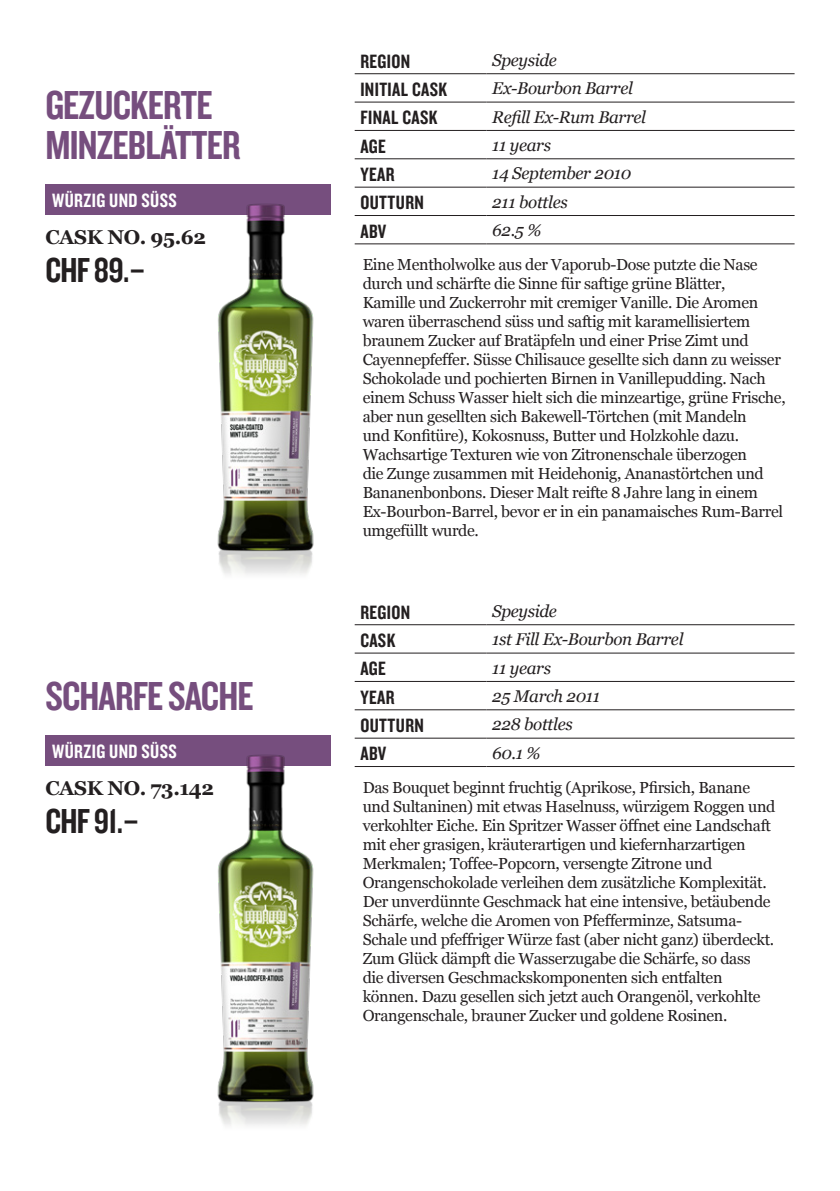
<style>
.page{position:relative;width:840px;height:1191px;background:#fff}
.page>*{position:absolute;margin:0;border:0;box-sizing:border-box;transform-origin:0 0}
.t1{font:42px/40px "Knockout 49 Liteweight";letter-spacing:-.02em;color:#764e7e}
.t2{font:36px "Knockout 49 Liteweight";letter-spacing:-.02em;color:#231f20}
.t3{font:20px "Knockout 49 Liteweight";letter-spacing:.02em;color:#231f20}
.t4{font:20px "Knockout 49 Liteweight";letter-spacing:.02em;color:#fff}
.t5{font:700 20px "Georgia";letter-spacing:-.02em;color:#231f20}
.t6{font:italic 17px "Georgia";letter-spacing:-.02em;color:#231f20}
.t7{font:16px/19px "Georgia";letter-spacing:-.02em;color:#231f20}
</style>
<div class="page">
<div style="left:45px;top:184px;width:285px;height:31px;background:#764e7e"></div>
<hr style="left:354px;top:73px;width:132px;height:1px;background:#231f20">
<hr style="left:486px;top:73px;width:308px;height:1px;background:#231f20">
<hr style="left:354px;top:102px;width:132px;height:1px;background:#231f20">
<hr style="left:486px;top:102px;width:308px;height:1px;background:#231f20">
<hr style="left:354px;top:130px;width:132px;height:1px;background:#231f20">
<hr style="left:486px;top:130px;width:308px;height:1px;background:#231f20">
<hr style="left:354px;top:158px;width:132px;height:1px;background:#231f20">
<hr style="left:486px;top:158px;width:308px;height:1px;background:#231f20">
<hr style="left:354px;top:187px;width:132px;height:1px;background:#231f20">
<hr style="left:486px;top:187px;width:308px;height:1px;background:#231f20">
<hr style="left:354px;top:215px;width:132px;height:1px;background:#231f20">
<hr style="left:486px;top:215px;width:308px;height:1px;background:#231f20">
<hr style="left:354px;top:243px;width:132px;height:1px;background:#231f20">
<hr style="left:486px;top:243px;width:308px;height:1px;background:#231f20">
<img style="left:217px;top:204px;width:97px;height:371px">
<div style="left:45px;top:735px;width:285px;height:31px;background:#764e7e"></div>
<hr style="left:354px;top:624px;width:132px;height:1px;background:#231f20">
<hr style="left:486px;top:624px;width:308px;height:1px;background:#231f20">
<hr style="left:354px;top:652px;width:132px;height:1px;background:#231f20">
<hr style="left:486px;top:652px;width:308px;height:1px;background:#231f20">
<hr style="left:354px;top:681px;width:132px;height:1px;background:#231f20">
<hr style="left:486px;top:681px;width:308px;height:1px;background:#231f20">
<hr style="left:354px;top:709px;width:132px;height:1px;background:#231f20">
<hr style="left:486px;top:709px;width:308px;height:1px;background:#231f20">
<hr style="left:354px;top:737px;width:132px;height:1px;background:#231f20">
<hr style="left:486px;top:737px;width:308px;height:1px;background:#231f20">
<hr style="left:354px;top:766px;width:132px;height:1px;background:#231f20">
<hr style="left:486px;top:766px;width:308px;height:1px;background:#231f20">
<img style="left:217px;top:755px;width:97px;height:371px">
<h1 class="t1" style="left:45px;top:83px;width:196px">GEZUCKERTE<br>MINZEBLÄTTER</h1>
<p class="t4" style="left:52px;top:188px;width:126px">WÜRZIG UND SÜSS</p>
<p class="t5" style="left:45px;top:222px;width:162px">CASK NO. 95.62</p>
<h2 class="t2" style="left:45px;top:247px;width:102px">CHF 89.–</h2>
<h1 class="t1" style="left:45px;top:674px;width:209px">SCHARFE SACHE</h1>
<p class="t4" style="left:52px;top:739px;width:126px">WÜRZIG UND SÜSS</p>
<p class="t5" style="left:45px;top:773px;width:170px">CASK NO. 73.142</p>
<h2 class="t2" style="left:45px;top:798px;width:95px">CHF 91.–</h2>
<p class="t3" style="left:360px;top:48px;width:51px">REGION</p>
<p class="t6" style="left:492px;top:48px;width:66px">Speyside</p>
<p class="t3" style="left:360px;top:77px;width:88px">INITIAL CASK</p>
<p class="t6" style="left:492px;top:76px;width:142px">Ex-Bourbon Barrel</p>
<p class="t3" style="left:360px;top:105px;width:79px">FINAL CASK</p>
<p class="t6" style="left:492px;top:104px;width:155px">Refill Ex-Rum Barrel</p>
<p class="t3" style="left:360px;top:133px;width:27px">AGE</p>
<p class="t6" style="left:492px;top:133px;width:60px">11 years</p>
<p class="t3" style="left:360px;top:162px;width:36px">YEAR</p>
<p class="t6" style="left:492px;top:161px;width:140px">14 September 2010</p>
<p class="t3" style="left:360px;top:190px;width:65px">OUTTURN</p>
<p class="t6" style="left:492px;top:189px;width:77px">211 bottles</p>
<p class="t3" style="left:360px;top:218px;width:28px">ABV</p>
<p class="t6" style="left:492px;top:218px;width:50px">62.5 %</p>
<p class="t7" style="left:362px;top:254px;width:424px">Eine Mentholwolke aus der Vaporub-Dose putzte die Nase durch und schärfte die Sinne für saftige grüne Blätter,<br>Kamille und Zuckerrohr mit cremiger Vanille. Die Aromen waren überraschend süss und saftig mit karamellisiertem braunem Zucker auf Bratäpfeln und einer Prise Zimt und Cayennepfeffer. Süsse Chilisauce gesellte sich dann zu weisser Schokolade und pochierten Birnen in Vanillepudding. Nach einem Schuss Wasser hielt sich die minzeartige, grüne Frische, aber nun gesellten sich Bakewell-Törtchen (mit Mandeln<br>und Konfitüre), Kokosnuss, Butter und Holzkohle dazu.<br>Wachsartige Texturen wie von Zitronenschale überzogen<br>die Zunge zusammen mit Heidehonig, Ananastörtchen und Bananenbonbons. Dieser Malt reifte 8 Jahre lang in einem Ex-Bourbon-Barrel, bevor er in ein panamaisches Rum-Barrel umgefüllt wurde.</p>
<p class="t3" style="left:360px;top:599px;width:51px">REGION</p>
<p class="t6" style="left:492px;top:598px;width:66px">Speyside</p>
<p class="t3" style="left:360px;top:627px;width:37px">CASK</p>
<p class="t6" style="left:492px;top:627px;width:193px">1st Fill Ex-Bourbon Barrel</p>
<p class="t3" style="left:360px;top:656px;width:27px">AGE</p>
<p class="t6" style="left:492px;top:655px;width:60px">11 years</p>
<p class="t3" style="left:360px;top:684px;width:36px">YEAR</p>
<p class="t6" style="left:492px;top:684px;width:109px">25 March 2011</p>
<p class="t3" style="left:360px;top:712px;width:65px">OUTTURN</p>
<p class="t6" style="left:492px;top:712px;width:82px">228 bottles</p>
<p class="t3" style="left:360px;top:741px;width:28px">ABV</p>
<p class="t6" style="left:492px;top:740px;width:50px">60.1 %</p>
<p class="t7" style="left:362px;top:777px;width:414px">Das Bouquet beginnt fruchtig (Aprikose, Pfirsich, Banane und Sultaninen) mit etwas Haselnuss, würzigem Roggen und verkohlter Eiche. Ein Spritzer Wasser öffnet eine Landschaft mit eher grasigen, kräuterartigen und kiefernharzartigen Merkmalen; Toffee-Popcorn, versengte Zitrone und Orangenschokolade verleihen dem zusätzliche Komplexität.<br>Der unverdünnte Geschmack hat eine intensive, betäubende Schärfe, welche die Aromen von Pfefferminze, Satsuma-Schale und pfeffriger Würze fast (aber nicht ganz) überdeckt.<br>Zum Glück dämpft die Wasserzugabe die Schärfe, so dass die diversen Geschmackskomponenten sich entfalten können. Dazu gesellen sich jetzt auch Orangenöl, verkohlte Orangenschale, brauner Zucker und goldene Rosinen.</p>
</div>
